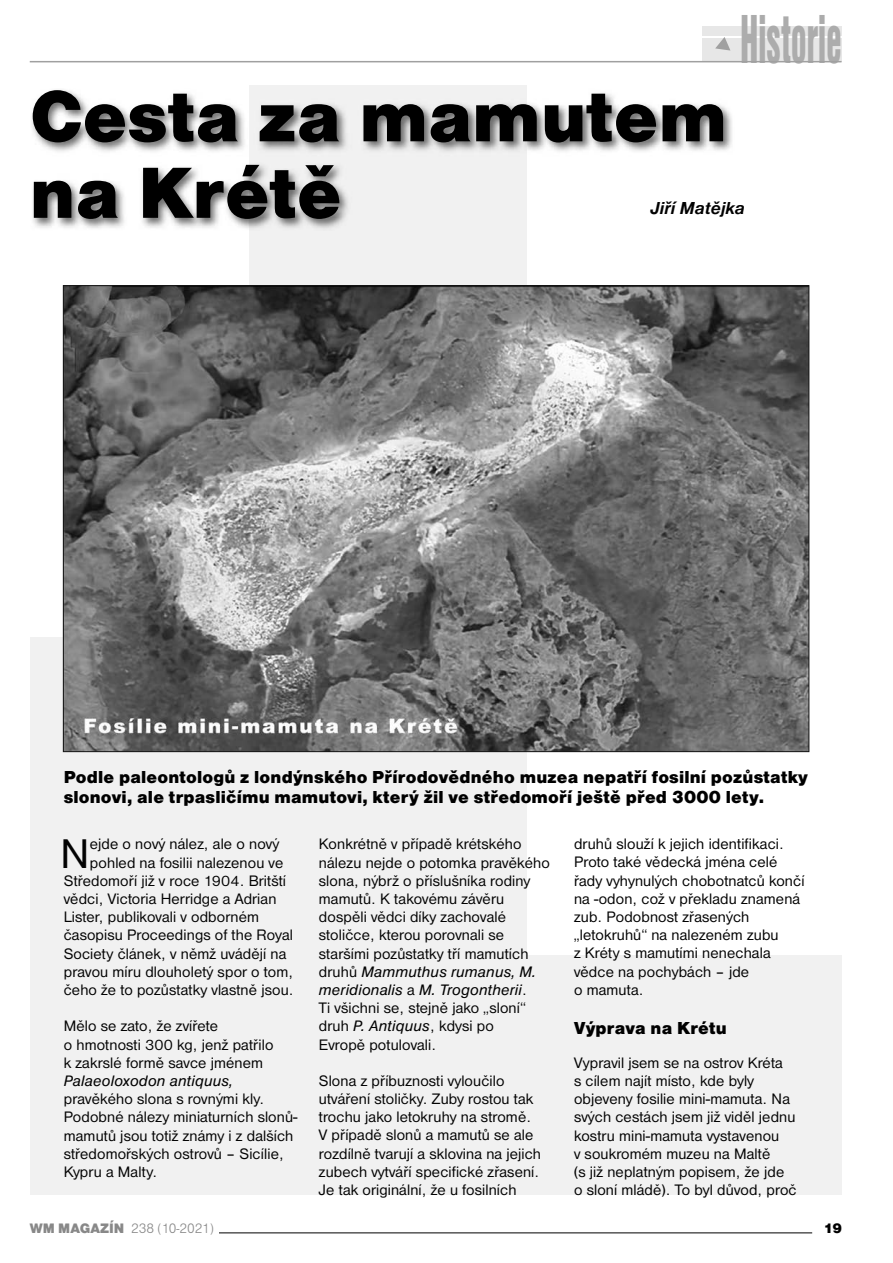
<style>
.page{position:relative;width:893px;height:1263px;background:#fff}
.page>*{position:absolute;margin:0;border:0;box-sizing:border-box;transform-origin:0 0}
.t1{font:75px/76.5px "Nimbus San DEE Blac";color:#000}
.t2{font:72px "Nimbus San DEE Blac Cond";color:#acacac;scale:.55 1}
.t3{font:43.05px "Nimbus San DEE";color:#020202}
.t4{font:18px/20.2px "Nimbus San DEE Blac";letter-spacing:.01em;color:#000}
.t5{font:italic 700 18px "Nimbus San DEE";color:#020202}
.t6{font:15.75px/18.1px "Nimbus San DEE";letter-spacing:.01em;color:#020202}
.t7{font:italic 15.75px "Nimbus San DEE";letter-spacing:.01em;color:#020202}
.t8{font:14.25px "Nimbus San DEE Ligh";color:#888}
.t9{font:14.25px "Nimbus San DEE Blac";color:#000}
.s1{font-style:italic}
.s2{font-family:"Nimbus San DEE Blac"}
</style>
<div class="page">
<hr style="left:219px;top:1232px;width:593px;height:1px;background:#000">
<div style="left:30px;top:637px;width:257px;height:558px;background:#f1f1f1"></div>
<div style="left:249px;top:85px;width:277px;height:914px;background:#f1f1f1"></div>
<div style="left:249px;top:955px;width:593px;height:240px;background:#f1f1f1"></div>
<img style="left:31px;top:88px;width:701px;height:142px">
<img style="left:249px;top:88px;width:277px;height:142px">
<img style="left:65px;top:287px;width:742px;height:463px">
<div style="left:702px;top:26px;width:139px;height:9px;background:#e7e7e7"></div>
<div style="left:702px;top:38px;width:139px;height:24px;background:#e7e7e7"></div>
<svg style="left:715px;top:37px;width:15px;height:14px"></svg>
<hr style="left:30px;top:61px;width:811px;height:1px;background:#a0a0a0">
<h2 class="t2" style="left:740px;top:13px;width:186px">Historie</h2>
<h1 class="t1" style="left:30px;top:84px;width:699px">Cesta za mamutem na Krétě</h1>
<p class="t5" style="left:651px;top:202px;width:96px">Jiří Matějka</p>
<p class="t4" style="left:64px;top:768px;width:746px">Podle paleontologů z londýnského Přírodovědného muzea nepatří fosilní pozůstatky slonovi, ale trpasličímu mamutovi, který žil ve středomoří ještě před 3000 lety.</p>
<h3 class="t3" style="left:61px;top:838px;width:30px">N</h3>
<p class="t6" style="left:90px;top:836px;width:191px">ejde o nový nález, ale o nový</p>
<p class="t6" style="left:574px;top:836px;width:232px">druhů slouží k jejich identifikaci.<br>Proto také vědecká jména celé řady vyhynulých chobotnatců končí na -odon, což v překladu znamená zub. Podobnost zřasených „letokruhů“ na nalezeném zubu<br>z Kréty s mamutími nenechala vědce na pochybách – jde<br>o mamuta.</p>
<p class="t4" style="left:574px;top:1019px;width:154px">Výprava na Krétu</p>
<p class="t6" style="left:574px;top:1055px;width:224px">Vypravil jsem se na ostrov Kréta<br>s cílem najít místo, kde byly objeveny fosilie mini-mamuta. Na svých cestách jsem již viděl jednu kostru mini-mamuta vystavenou<br>v soukromém muzeu na Maltě<br>(s již neplatným popisem, že jde o sloní mládě). To byl důvod, proč</p>
<p class="t6" style="left:319px;top:836px;width:232px">Konkrétně v případě krétského nálezu nejde o potomka pravěkého slona, nýbrž o příslušníka rodiny mamutů. K takovému závěru dospěli vědci díky zachovalé stoličce, kterou porovnali se staršími pozůstatky tří mamutích druhů <span class="s1">Mammuthus rumanus, M. meridionalis</span> a <span class="s1">M. Trogontherii</span>.<br>Ti všichni se, stejně jako „sloní“ druh <span class="s1">P. Antiquus</span>, kdysi po<br>Evropě potulovali.</p>
<p class="t6" style="left:319px;top:1073px;width:224px">Slona z příbuznosti vyloučilo utváření stoličky. Zuby rostou tak trochu jako letokruhy na stromě.<br>V případě slonů a mamutů se ale rozdílně tvarují a sklovina na jejich zubech vytváří specifické zřasení.<br>Je tak originální, že u fosilních</p>
<p class="t6" style="left:90px;top:854px;width:195px">pohled na fosilii nalezenou ve</p>
<p class="t6" style="left:64px;top:873px;width:224px">Středomoří již v roce 1904. Britští</p>
<p class="t6" style="left:64px;top:891px;width:214px">vědci, Victoria Herridge a Adrian</p>
<p class="t6" style="left:64px;top:909px;width:197px">Lister, publikovali v odborném</p>
<p class="t6" style="left:64px;top:927px;width:231px">časopisu Proceedings of the Royal</p>
<p class="t6" style="left:64px;top:945px;width:224px">Society článek, v němž uvádějí na</p>
<p class="t6" style="left:64px;top:964px;width:231px">pravou míru dlouholetý spor o tom,</p>
<p class="t6" style="left:64px;top:982px;width:231px">čeho že to pozůstatky vlastně jsou.</p>
<p class="t6" style="left:64px;top:1018px;width:211px">Mělo se zato, že zvířete<br>o hmotnosti 300 kg, jenž patřilo k zakrslé formě savce jménem</p>
<p class="t7" style="left:64px;top:1075px;width:171px">Palaeoloxodon antiquus,</p>
<p class="t6" style="left:64px;top:1091px;width:235px">pravěkého slona s rovnými kly.<br>Podobné nálezy miniaturních slonů&shy;mamutů jsou totiž známy i z dalších středomořských ostrovů – Sicílie,<br>Kypru a Malty.</p>
<p class="t8" style="left:30px;top:1223px;width:186px"><span class="s2">WM MAGAZÍN</span> 238 (10-2021)</p>
<p class="t9" style="left:824px;top:1223px;width:20px">19</p>
</div>
